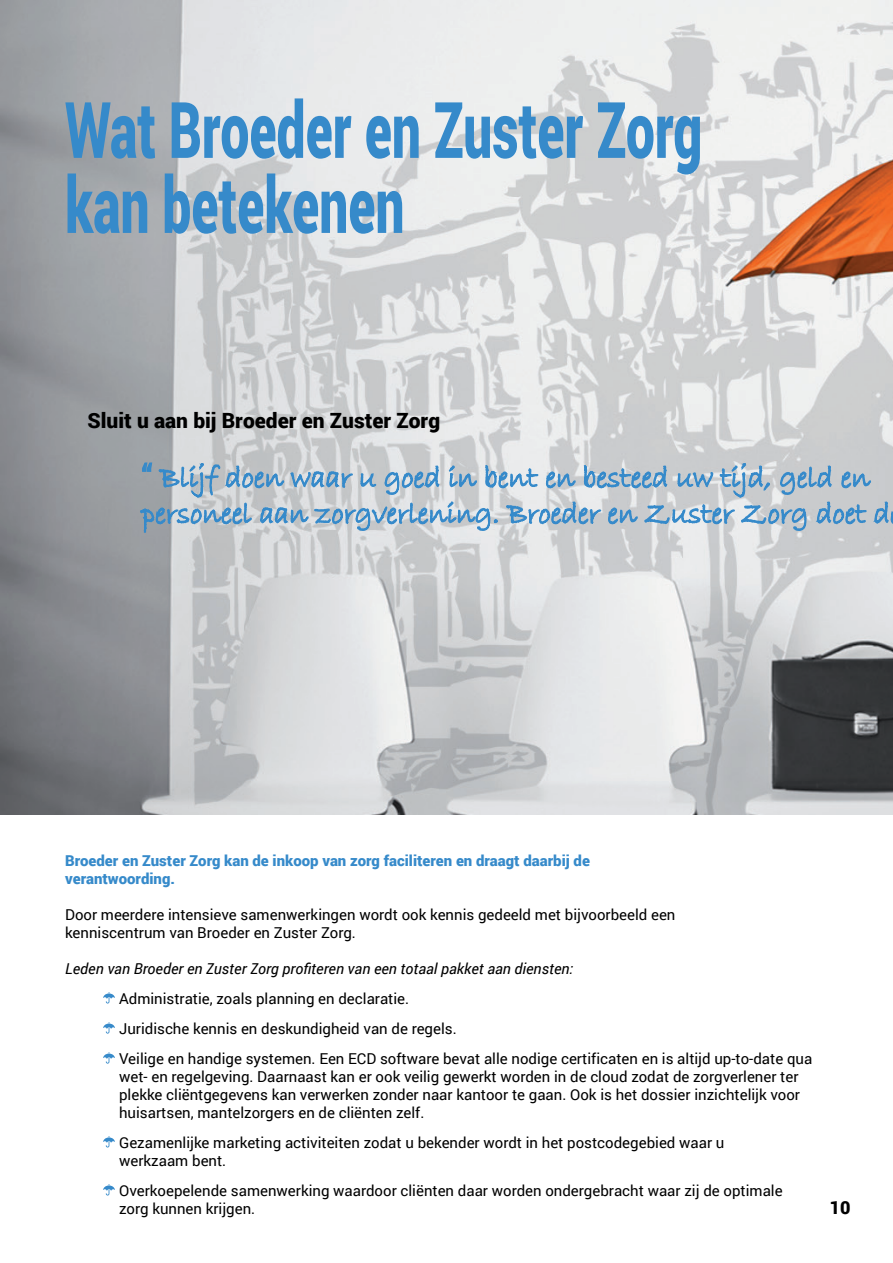
<style>
.page{position:relative;width:893px;height:1263px;background:#fff}
.page>*{position:absolute;margin:0;border:0;box-sizing:border-box;transform-origin:0 0}
.t1{font:900 78px/75px "Roboto";color:#368aca;scale:.66 1}
.t2{font:900 21px "Roboto";color:#000}
.t3{font:900 18px "Roboto";color:#000}
.t4{font:15px/18px "Roboto";color:#000}
.t5{font:900 15px/18px "Roboto";color:#368aca}
.t6{font:italic 15px "Roboto";color:#000}
</style>
<div class="page">
<img style="left:0;top:0;width:893px;height:815px">
<svg style="left:103px;top:992px;width:12px;height:11px"></svg>
<svg style="left:103px;top:1022px;width:12px;height:12px"></svg>
<svg style="left:103px;top:1052px;width:12px;height:12px"></svg>
<svg style="left:103px;top:1136px;width:12px;height:11px"></svg>
<svg style="left:103px;top:1184px;width:12px;height:11px"></svg>
<svg style="left:139px;top:457px;width:754px;height:81px;background:#b6c5d1"></svg>
<h1 class="t1" style="left:65px;top:90px;width:967px">Wat Broeder en Zuster Zorg kan betekenen</h1>
<h2 class="t2" style="left:88px;top:406px;width:354px">Sluit u aan bij Broeder en Zuster Zorg</h2>
<p class="t5" style="left:65px;top:851px;width:526px">Broeder en Zuster Zorg kan de inkoop van zorg faciliteren en draagt daarbij de verantwoording.</p>
<p class="t4" style="left:65px;top:905px;width:612px">Door meerdere intensieve samenwerkingen wordt ook kennis gedeeld met bijvoorbeeld een kenniscentrum van Broeder en Zuster Zorg.</p>
<p class="t6" style="left:65px;top:958px;width:510px">Leden van Broeder en Zuster Zorg profiteren van een totaal pakket aan diensten:</p>
<p class="t4" style="left:119px;top:983px;width:695px;line-height:30px">Administratie, zoals planning en declaratie.<br>Juridische kennis en deskundigheid van de regels.<br>Veilige en handige systemen. Een ECD software bevat alle nodige certificaten en is altijd up-to-date qua</p>
<p class="t4" style="left:119px;top:1067px;width:682px;text-align:justify">wet- en regelgeving. Daarnaast kan er ook veilig gewerkt worden in de cloud zodat de zorgverlener ter plekke cliëntgegevens kan verwerken zonder naar kantoor te gaan. Ook is het dossier inzichtelijk voor huisartsen, mantelzorgers en de cliënten zelf.</p>
<p class="t4" style="left:119px;top:1133px;width:607px">Gezamenlijke marketing activiteiten zodat u bekender wordt in het postcodegebied waar u werkzaam bent.</p>
<p class="t4" style="left:119px;top:1181px;width:665px">Overkoepelende samenwerking waardoor cliënten daar worden ondergebracht waar zij de optimale zorg kunnen krijgen.</p>
<p class="t3" style="left:830px;top:1194px;width:22px">10</p>
</div>
